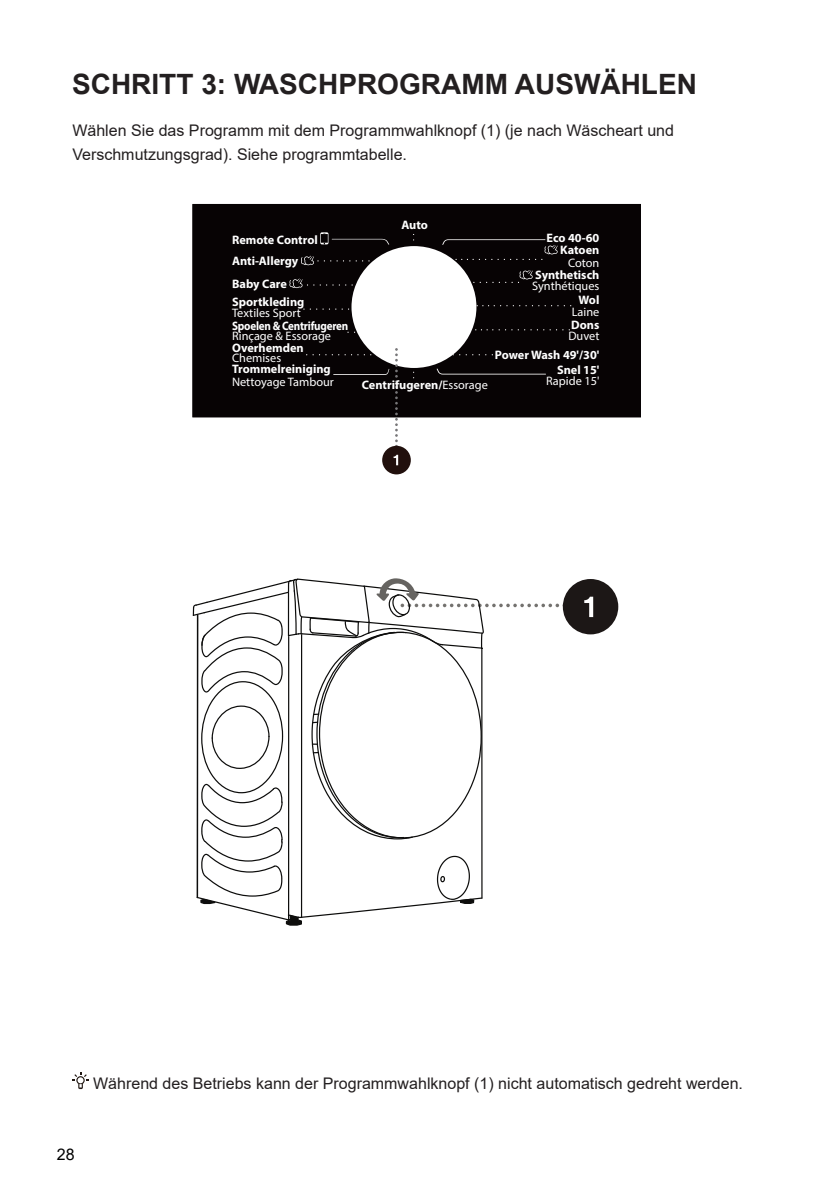
<style>
.page{position:relative;width:840px;height:1191px;background:#fff}
.page>*{position:absolute;margin:0;border:0;box-sizing:border-box;transform-origin:0 0}
.t1{font:700 28px "Arial";color:#231f20}
.t2{font:16px/24px "Arial";color:#231f20}
.t3{font:16px "Arial";color:#000}
.t4{font:700 12.2px/24.8px "Myriad Pro";color:#fff}
.t5{font:12.2px/22px "Myriad Pro";color:#fff}
.t6{font:700 12.2px/22.6px "Myriad Pro";letter-spacing:-.02em;color:#fff;scale:.9 1}
.s1{font-weight:400}
</style>
<div class="page">
<svg style="left:72px;top:1072px;width:17px;height:17px"></svg>
<div style="left:562px;top:579px;width:56px;height:55px;background:#1c1716;border-radius:50%"></div>
<svg style="left:584px;top:596px;width:9px;height:21px"></svg>
<svg style="left:193px;top:578px;width:380px;height:347px"></svg>
<div style="left:192px;top:204px;width:448px;height:213px;background:#070304"></div>
<div style="left:382px;top:446px;width:28px;height:28px;background:#21100d;border-radius:50%"></div>
<svg style="left:289px;top:232px;width:282px;height:233px"></svg>
<h1 class="t1" style="left:72px;top:65px;width:626px">SCHRITT 3: WASCHPROGRAMM AUSWÄHLEN</h1>
<p class="t2" style="left:72px;top:119px;width:603px">Wählen Sie das Programm mit dem Programmwahlknopf (1) (je nach Wäscheart und<br>Verschmutzungsgrad). Siehe programmtabelle.</p>
<p class="t4" style="left:232px;top:229px;width:87px;line-height:20.8px">Remote Control<br>Anti-Allergy</p>
<p class="t4" style="left:232px;top:275px;width:74px;line-height:17.6px">Baby Care<br>Sportkleding</p>
<p class="t5" style="left:232px;top:302px;width:70px">Textiles Sport</p>
<p class="t6" style="left:232px;top:314px;width:131px">Spoelen &amp; Centrifugeren<br>Overhemden</p>
<p class="t4" style="left:232px;top:356px;width:100px">Trommelreiniging</p>
<p class="t5" style="left:232px;top:325px;width:100px">Rinçage &amp; Essorage<br>Chemises</p>
<p class="t5" style="left:232px;top:370px;width:103px">Nettoyage Tambour</p>
<p class="t4" style="left:401px;top:212px;width:28px">Auto</p>
<p class="t4" style="left:361px;top:372px;width:127px">Centrifugeren/<span class="s1">Essorage</span></p>
<p class="t4" style="left:546px;top:225px;width:54px">Eco 40-60</p>
<p class="t4" style="left:535px;top:237px;width:66px;text-align:right">Katoen<br>Synthetisch<br>Wol</p>
<p class="t5" style="left:532px;top:251px;width:69px;line-height:23.4px;text-align:right">Coton<br>Synthétiques</p>
<p class="t5" style="left:568px;top:300px;width:32px;line-height:24px">Laine<br>Duvet</p>
<p class="t5" style="left:546px;top:369px;width:55px">Rapide 15'</p>
<p class="t4" style="left:571px;top:312px;width:30px">Dons</p>
<p class="t4" style="left:494px;top:346px;width:106px;line-height:15.6px;text-align:right">Power Wash 49'/30'<br>Snel 15'</p>
<p class="t2" style="left:93px;top:1071px;width:651px">Während des Betriebs kann der Programmwahlknopf (1) nicht automatisch gedreht werden.</p>
<p class="t3" style="left:57px;top:1143px;width:19px">28</p>
</div>
